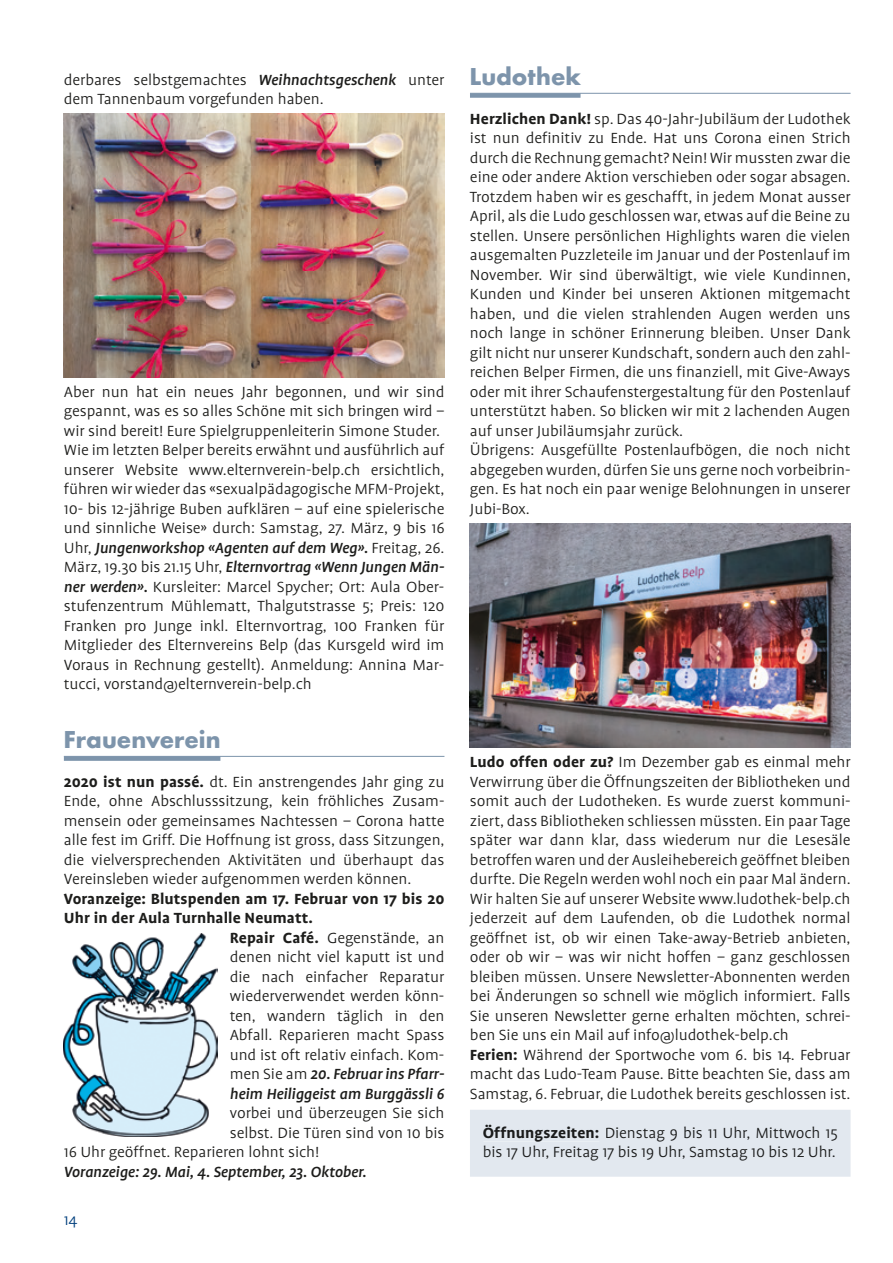
<style>
.page{position:relative;width:893px;height:1263px;background:#fff}
.page>*{position:absolute;margin:0;border:0;box-sizing:border-box;transform-origin:0 0}
.t1{font:700 22.5px "Futura";letter-spacing:.015em;color:#7d94ab}
.t2{font:300 16.8px/19.5px "Profile";letter-spacing:-.005em;color:#1d1d1b;scale:1.05 1}
.t3{font:italic 500 16.8px "Profile";letter-spacing:-.01em;color:#1d1d1b;scale:1.05 1}
.t4{font:700 16.8px "Profile";letter-spacing:.005em;color:#1d1d1b;scale:1.05 1}
.t5{font:300 16.8px "Profile";color:#003f7d;scale:1.05 1}
.s1{font-weight:500;font-style:italic}
.s2{font-weight:700}
.s3{font-weight:300;font-style:normal}
</style>
<div class="page">
<div style="left:64px;top:756px;width:156px;height:5px;background:#7d94ab"></div>
<hr style="left:64px;top:756px;width:380px;height:1px;background:#7d94ab">
<img style="left:64px;top:114px;width:380px;height:263px">
<div style="left:470px;top:93px;width:110px;height:5px;background:#7d94ab"></div>
<hr style="left:470px;top:93px;width:381px;height:1px;background:#7d94ab">
<img style="left:470px;top:523px;width:380px;height:225px">
<div style="left:470px;top:1110px;width:380px;height:67px;background:#e2e8ef"></div>
<div style="left:483px;top:1124px;width:116px;height:17px;background:#e2e8ef"></div>
<div style="left:606px;top:1126px;width:232px;height:15px;background:#e2e8ef"></div>
<div style="left:484px;top:1146px;width:351px;height:15px;background:#e2e8ef"></div>
<img style="left:64px;top:933px;width:153px;height:203px">
<p class="t2" style="left:64px;top:70px;width:364px">derbares selbstgemachtes <span class="s1">Weihnachtsgeschenk</span> unter dem Tannenbaum vorgefunden haben.</p>
<p class="t2" style="left:64px;top:382px;width:364px">Aber nun hat ein neues Jahr begonnen, und wir sind gespannt, was es so alles Schöne mit sich bringen wird – wir sind bereit! Eure Spielgruppenleiterin Simone Studer.<br>Wie im letzten Belper bereits erwähnt und ausführlich auf unserer Website www.elternverein-belp.ch ersichtlich, führen wir wieder das «sexualpädagogische MFM-Projekt, 10- bis 12-jährige Buben aufklären – auf eine spielerische und sinnliche Weise» durch: Samstag, 27. März, 9 bis 16<br>Uhr, <span class="s1">Jungenworkshop «Agenten auf dem Weg».</span> Freitag, 26.<br>März, 19.30 bis 21.15 Uhr, <span class="s1">Elternvortrag «Wenn Jungen Män&shy;ner werden».</span> Kursleiter: Marcel Spycher; Ort: Aula Ober&shy;stufenzentrum Mühlematt, Thalgutstrasse 5; Preis: 120<br>Franken pro Junge inkl. Elternvortrag, 100 Franken für Mitglieder des Elternvereins Belp (das Kursgeld wird im Voraus in Rechnung gestellt). Anmeldung: Annina Mar&shy;tucci, vorstand@elternverein-belp.ch</p>
<h1 class="t1" style="left:64px;top:723px;width:158px">Frauenverein</h1>
<p class="t2" style="left:64px;top:772px;width:364px;text-align:justify"><span class="s2">2020 ist nun passé.</span> dt. Ein anstrengendes Jahr ging zu Ende, ohne Abschlusssitzung, kein fröhliches Zusam&shy;mensein oder gemeinsames Nachtessen – Corona hatte alle fest im Griff. Die Hoffnung ist gross, dass Sitzungen, die vielversprechenden Aktivitäten und überhaupt das Vereinsleben wieder aufgenommen werden können.</p>
<p class="t4" style="left:64px;top:889px;width:364px">Voranzeige: Blutspenden am 17. Februar von 17 bis 20</p>
<p class="t4" style="left:64px;top:909px;width:239px">Uhr in der Aula Turnhalle Neumatt.</p>
<p class="t2" style="left:230px;top:928px;width:206px"><span class="s2">Repair Café.</span> Gegenstände, an</p>
<p class="t2" style="left:230px;top:947px;width:206px">denen nicht viel kaputt ist und</p>
<p class="t2" style="left:230px;top:967px;width:206px">die nach einfacher Reparatur</p>
<p class="t2" style="left:230px;top:986px;width:206px">wiederverwendet werden könn-</p>
<p class="t2" style="left:230px;top:1006px;width:206px">ten, wandern täglich in den</p>
<p class="t2" style="left:230px;top:1025px;width:206px">Abfall. Reparieren macht Spass</p>
<p class="t2" style="left:230px;top:1045px;width:206px">und ist oft relativ einfach. Kom-</p>
<p class="t3" style="left:230px;top:1065px;width:206px"><span class="s3">men Sie am</span> 20. Februar ins Pfarr-</p>
<p class="t3" style="left:230px;top:1085px;width:206px">heim Heiliggeist am Burggässli 6</p>
<p class="t2" style="left:230px;top:1103px;width:206px">vorbei und überzeugen Sie sich</p>
<p class="t2" style="left:230px;top:1123px;width:206px">selbst. Die Türen sind von 10 bis</p>
<p class="t2" style="left:64px;top:1142px;width:245px">16 Uhr geöffnet. Reparieren lohnt sich!</p>
<p class="t3" style="left:64px;top:1163px;width:290px">Voranzeige: 29. Mai, 4. September, 23. Oktober.</p>
<p class="t5" style="left:64px;top:1211px;width:15px">14</p>
<h1 class="t1" style="left:470px;top:60px;width:112px">Ludothek</h1>
<p class="t2" style="left:470px;top:109px;width:364px"><span class="s2">Herzlichen Dank!</span> sp. Das 40-Jahr-Jubiläum der Ludothek ist nun definitiv zu Ende. Hat uns Corona einen Strich durch die Rechnung gemacht? Nein! Wir mussten zwar die eine oder andere Aktion verschieben oder sogar absagen.<br>Trotzdem haben wir es geschafft, in jedem Monat ausser April, als die Ludo geschlossen war, etwas auf die Beine zu stellen. Unsere persönlichen Highlights waren die vielen ausgemalten Puzzleteile im Januar und der Postenlauf im November. Wir sind überwältigt, wie viele Kundinnen, Kunden und Kinder bei unseren Aktionen mitgemacht haben, und die vielen strahlenden Augen werden uns noch lange in schöner Erinnerung bleiben. Unser Dank gilt nicht nur unserer Kundschaft, sondern auch den zahl&shy;reichen Belper Firmen, die uns finanziell, mit Give-Aways oder mit ihrer Schaufenstergestaltung für den Postenlauf unterstützt haben. So blicken wir mit 2 lachenden Augen auf unser Jubiläumsjahr zurück.<br>Übrigens: Ausgefüllte Postenlaufbögen, die noch nicht abgegeben wurden, dürfen Sie uns gerne noch vorbeibrin&shy;gen. Es hat noch ein paar wenige Belohnungen in unserer Jubi-Box.</p>
<p class="t2" style="left:470px;top:752px;width:364px"><span class="s2">Ludo offen oder zu?</span> Im Dezember gab es einmal mehr Verwirrung über die Öffnungszeiten der Bibliotheken und somit auch der Ludotheken. Es wurde zuerst kommuni&shy;ziert, dass Bibliotheken schliessen müssten. Ein paar Tage später war dann klar, dass wiederum nur die Lesesäle betroffen waren und der Ausleihebereich geöffnet bleiben durfte. Die Regeln werden wohl noch ein paar Mal ändern.<br>Wir halten Sie auf unserer Website www.ludothek-belp.ch jederzeit auf dem Laufenden, ob die Ludothek normal geöffnet ist, ob wir einen Take-away-Betrieb anbieten, oder ob wir – was wir nicht hoffen – ganz geschlossen bleiben müssen. Unsere Newsletter-Abonnenten werden bei Änderungen so schnell wie möglich informiert. Falls Sie unseren Newsletter gerne erhalten möchten, schrei&shy;ben Sie uns ein Mail auf info@ludothek-belp.ch<br><span class="s2">Ferien:</span> Während der Sportwoche vom 6. bis 14. Februar macht das Ludo-Team Pause. Bitte beachten Sie, dass am Samstag, 6. Februar, die Ludothek bereits geschlossen ist.</p>
<p class="t2" style="left:483px;top:1123px;width:340px"><span class="s2">Öffnungszeiten:</span> Dienstag 9 bis 11 Uhr, Mittwoch 15 bis 17 Uhr, Freitag 17 bis 19 Uhr, Samstag 10 bis 12 Uhr.</p>
</div>
